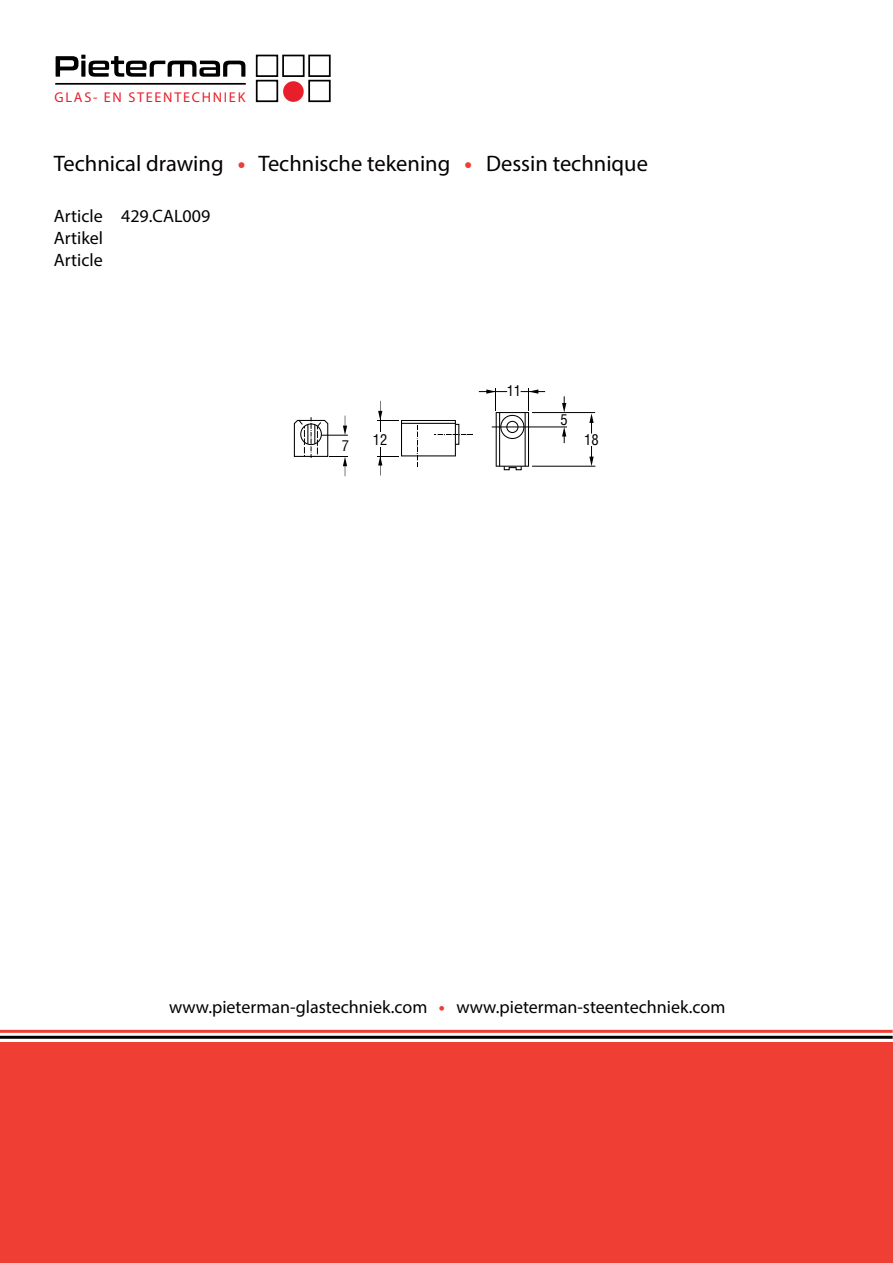
<style>
.page{position:relative;width:893px;height:1263px;background:#fff}
.page>*{position:absolute;margin:0;border:0;box-sizing:border-box;transform-origin:0 0}
.t1{font:22.5px "Myriad Pro";color:#040000}
.t2{font:18px/21.6px "Myriad Pro";color:#040000;text-align:justify}
.t3{font:condensed 14.55px "Helvetica LT Std";color:#000}
.t4{font:14.25px "Myriad Pro";letter-spacing:.12em;color:#e81f2a}
.s1{font-weight:700;color:#ef3f34}
</style>
<div class="page">
<div style="left:0;top:1042px;width:893px;height:221px;background:#ef3f34"></div>
<hr style="left:0;top:1036px;width:893px;height:3px;background:#040000">
<hr style="left:0;top:1030px;width:893px;height:3px;background:#ef3f34">
<svg style="left:55px;top:54px;width:276px;height:49px"></svg>
<div style="left:283px;top:81px;width:21px;height:21px;background:#e81f2a;border-radius:50%"></div>
<svg style="left:294px;top:416px;width:54px;height:60px"></svg>
<svg style="left:377px;top:401px;width:96px;height:75px"></svg>
<hr style="left:492px;top:427px;width:75px;height:1px;background:#000">
<hr style="left:532px;top:412px;width:63px;height:1px;background:#000">
<hr style="left:532px;top:466px;width:63px;height:1px;background:#000">
<svg style="left:479px;top:388px;width:66px;height:83px"></svg>
<svg style="left:562px;top:396px;width:4px;height:17px"></svg>
<svg style="left:562px;top:427px;width:4px;height:16px"></svg>
<svg style="left:589px;top:413px;width:5px;height:21px"></svg>
<svg style="left:589px;top:446px;width:5px;height:20px"></svg>
<p class="t4" style="left:55px;top:92px;width:192px">GLAS- EN STEENTECHNIEK</p>
<p class="t1" style="left:54px;top:155px;width:595px">Technical drawing <span class="s1">•</span> Technische tekening <span class="s1">•</span> Dessin technique</p>
<p class="t2" style="left:54px;top:207px;width:51px">Article Artikel Article</p>
<p class="t2" style="left:121px;top:207px;width:91px">429.CAL009</p>
<p class="t3" style="left:342px;top:441px;width:9px">7</p>
<p class="t3" style="left:373px;top:434px;width:16px">12</p>
<p class="t3" style="left:507px;top:385px;width:16px">11</p>
<p class="t3" style="left:561px;top:414px;width:9px">5</p>
<p class="t3" style="left:584px;top:434px;width:16px">18</p>
<p class="t2" style="left:169px;top:998px;width:558px">www.pieterman-glastechniek.com <span class="s1">•</span> www.pieterman-steentechniek.com</p>
</div>
